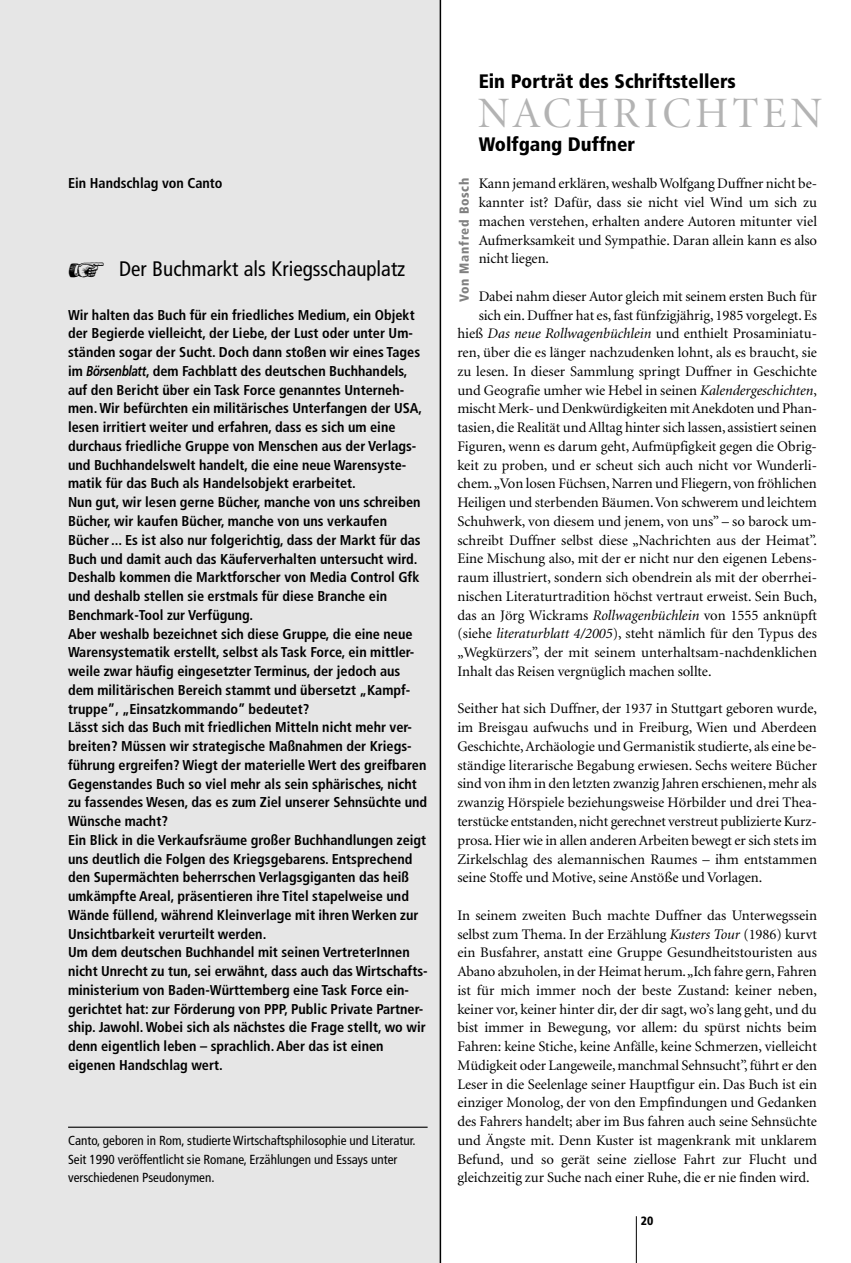
<style>
.page{position:relative;width:851px;height:1263px;background:#fff}
.page>*{position:absolute;margin:0;border:0;box-sizing:border-box;transform-origin:0 0}
.t1{font:43.35px "Minion Display";letter-spacing:.095em;color:#b3b3b3}
.t2{font:condensed 21px "Frutiger";color:#000}
.t3{font:900 condensed 19.5px "Frutiger";color:#000}
.t4{font:14.7px/18.8px "Minion";letter-spacing:-.005em;color:#000;text-align:justify}
.t5{font:700 condensed 14.25px/18.8px "Frutiger";color:#000}
.t6{font:condensed 13.2px/18.8px "Frutiger";color:#000}
.t7{font:900 condensed 13.2px "Frutiger";letter-spacing:.05em;color:#808080}
.t8{font:900 condensed 12px "Frutiger";color:#000}
.s1{font-family:"Salmiak Catchwords";font-stretch:normal;font-size:18px}
.s2{font-family:"Frutiger BQ";font-style:italic;font-stretch:normal}
.s3{font-style:italic}
</style>
<div class="page">
<hr style="left:636px;top:1216px;width:1px;height:47px;background:#000">
<div style="left:0;top:0;width:440px;height:1263px;background:#e6e6e6"></div>
<hr style="left:68px;top:1127px;width:359px;height:1px;background:#000">
<hr style="left:439px;top:0;width:2px;height:1263px;background:#000">
<p class="t5" style="left:68px;top:175px;width:156px">Ein Handschlag von Canto</p>
<h2 class="t2" style="left:68px;top:260px;width:338px"><span class="s1">&gt;</span> Der Buchmarkt als Kriegsschauplatz</h2>
<p class="t5" style="left:68px;top:306px;width:361px">Wir halten das Buch für ein friedliches Medium, ein Objekt der Begierde vielleicht, der Liebe, der Lust oder unter Um&shy;ständen sogar der Sucht. Doch dann stoßen wir eines Tages im <span class="s2">Börsenblatt</span>, dem Fachblatt des deutschen Buchhandels, auf den Bericht über ein Task Force genanntes Unterneh&shy;men. Wir befürchten ein militärisches Unterfangen der USA, lesen irritiert weiter und erfahren, dass es sich um eine durchaus friedliche Gruppe von Menschen aus der Verlags&shy;und Buchhandelswelt handelt, die eine neue Warensyste&shy;matik für das Buch als Handelsobjekt erarbeitet.<br>Nun gut, wir lesen gerne Bücher, manche von uns schreiben Bücher, wir kaufen Bücher, manche von uns verkaufen Bücher ... Es ist also nur folgerichtig, dass der Markt für das Buch und damit auch das Käuferverhalten untersucht wird.<br>Deshalb kommen die Marktforscher von Media Control Gfk und deshalb stellen sie erstmals für diese Branche ein Benchmark-Tool zur Verfügung.<br>Aber weshalb bezeichnet sich diese Gruppe, die eine neue Warensystematik erstellt, selbst als Task Force, ein mittler&shy;weile zwar häufig eingesetzter Terminus, der jedoch aus dem militärischen Bereich stammt und übersetzt „Kampf&shy;truppe”, „Einsatzkommando” bedeutet?<br>Lässt sich das Buch mit friedlichen Mitteln nicht mehr ver&shy;breiten? Müssen wir strategische Maßnahmen der Kriegs&shy;führung ergreifen? Wiegt der materielle Wert des greifbaren Gegenstandes Buch so viel mehr als sein sphärisches, nicht zu fassendes Wesen, das es zum Ziel unserer Sehnsüchte und Wünsche macht?<br>Ein Blick in die Verkaufsräume großer Buchhandlungen zeigt uns deutlich die Folgen des Kriegsgebarens. Entsprechend den Supermächten beherrschen Verlagsgiganten das heiß umkämpfte Areal, präsentieren ihre Titel stapelweise und Wände füllend, während Kleinverlage mit ihren Werken zur Unsichtbarkeit verurteilt werden.<br>Um dem deutschen Buchhandel mit seinen VertreterInnen nicht Unrecht zu tun, sei erwähnt, dass auch das Wirtschafts&shy;ministerium von Baden-Württemberg eine Task Force ein&shy;gerichtet hat: zur Förderung von PPP, Public Private Partner&shy;ship. Jawohl. Wobei sich als nächstes die Frage stellt, wo wir denn eigentlich leben – sprachlich. Aber das ist einen eigenen Handschlag wert.</p>
<p class="t6" style="left:68px;top:1132px;width:349px">Canto, geboren in Rom, studierte Wirtschaftsphilosophie und Literatur.<br>Seit 1990 veröffentlicht sie Romane, Erzählungen und Essays unter verschiedenen Pseudonymen.</p>
<h3 class="t3" style="left:478px;top:73px;width:258px">Ein Porträt des Schriftstellers</h3>
<h1 class="t1" style="left:477px;top:96px;width:346px">NACHRICHTEN</h1>
<h3 class="t3" style="left:478px;top:136px;width:158px">Wolfgang Duffner</h3>
<p class="t4" style="left:478px;top:175px;width:340px">Kann jemand erklären, weshalb Wolfgang Duffner nicht be&shy;kannter ist? Dafür, dass sie nicht viel Wind um sich zu machen verstehen, erhalten andere Autoren mitunter viel Aufmerksamkeit und Sympathie. Daran allein kann es also nicht liegen.</p>
<p class="t4" style="left:478px;top:288px;width:339px">Dabei nahm dieser Autor gleich mit seinem ersten Buch für</p>
<p class="t4" style="left:478px;top:307px;width:340px">sich ein. Duffner hat es, fast fünfzigjährig, 1985 vorgelegt. Es</p>
<p class="t4" style="left:457px;top:325px;width:361px">hieß <span class="s3">Das neue Rollwagenbüchlein</span> und enthielt Prosaminiatu-</p>
<p class="t4" style="left:457px;top:344px;width:361px">ren, über die es länger nachzudenken lohnt, als es braucht, sie</p>
<p class="t4" style="left:457px;top:363px;width:361px">zu lesen. In dieser Sammlung springt Duffner in Geschichte</p>
<p class="t4" style="left:457px;top:382px;width:361px">und Geografie umher wie Hebel in seinen <span class="s3">Kalendergeschichten</span>,</p>
<p class="t4" style="left:457px;top:400px;width:361px">mischt Merk- und Denkwürdigkeiten mit Anekdoten und Phan-</p>
<p class="t4" style="left:457px;top:419px;width:361px">tasien, die Realität und Alltag hinter sich lassen, assistiert seinen</p>
<p class="t4" style="left:457px;top:438px;width:361px">Figuren, wenn es darum geht, Aufmüpfigkeit gegen die Obrig-</p>
<p class="t4" style="left:457px;top:457px;width:361px">keit zu proben, und er scheut sich auch nicht vor Wunderli-</p>
<p class="t4" style="left:457px;top:475px;width:361px">chem.„Von losen Füchsen, Narren und Fliegern, von fröhlichen</p>
<p class="t4" style="left:457px;top:494px;width:361px">Heiligen und sterbenden Bäumen.Von schwerem und leichtem</p>
<p class="t4" style="left:457px;top:513px;width:361px">Schuhwerk, von diesem und jenem, von uns” – so barock um-</p>
<p class="t4" style="left:457px;top:532px;width:361px">schreibt Duffner selbst diese „Nachrichten aus der Heimat”.</p>
<p class="t4" style="left:457px;top:550px;width:361px">Eine Mischung also, mit der er nicht nur den eigenen Lebens-</p>
<p class="t4" style="left:457px;top:569px;width:361px">raum illustriert, sondern sich obendrein als mit der oberrhei-</p>
<p class="t4" style="left:457px;top:588px;width:361px">nischen Literaturtradition höchst vertraut erweist. Sein Buch,</p>
<p class="t4" style="left:457px;top:607px;width:361px">das an Jörg Wickrams <span class="s3">Rollwagenbüchlein</span> von 1555 anknüpft</p>
<p class="t4" style="left:457px;top:625px;width:361px">(siehe <span class="s3">literaturblatt 4/2005</span>), steht nämlich für den Typus des</p>
<p class="t4" style="left:457px;top:644px;width:361px">„Wegkürzers”, der mit seinem unterhaltsam-nachdenklichen</p>
<p class="t4" style="left:457px;top:663px;width:255px">Inhalt das Reisen vergnüglich machen sollte.</p>
<p class="t4" style="left:457px;top:700px;width:361px">Seither hat sich Duffner, der 1937 in Stuttgart geboren wurde, im Breisgau aufwuchs und in Freiburg, Wien und Aberdeen Geschichte, Archäologie und Germanistik studierte, als eine be&shy;ständige literarische Begabung erwiesen. Sechs weitere Bücher sind von ihm in den letzten zwanzig Jahren erschienen, mehr als zwanzig Hörspiele beziehungsweise Hörbilder und drei Thea&shy;terstücke entstanden, nicht gerechnet verstreut publizierte Kurz&shy;prosa.Hier wie in allen anderen Arbeiten bewegt er sich stets im Zirkelschlag des alemannischen Raumes – ihm entstammen seine Stoffe und Motive, seine Anstöße und Vorlagen.</p>
<p class="t4" style="left:457px;top:907px;width:361px">In seinem zweiten Buch machte Duffner das Unterwegssein selbst zum Thema. In der Erzählung <span class="s3">Kusters Tour</span> (1986) kurvt ein Busfahrer, anstatt eine Gruppe Gesundheitstouristen aus Abano abzuholen, in der Heimat herum.„Ich fahre gern, Fahren ist für mich immer noch der beste Zustand: keiner neben, keiner vor, keiner hinter dir, der dir sagt, wo’s lang geht, und du bist immer in Bewegung, vor allem: du spürst nichts beim Fahren: keine Stiche, keine Anfälle, keine Schmerzen, vielleicht Müdigkeit oder Langeweile, manchmal Sehnsucht”, führt er den Leser in die Seelenlage seiner Hauptfigur ein. Das Buch ist ein einziger Monolog, der von den Empfindungen und Gedanken des Fahrers handelt; aber im Bus fahren auch seine Sehnsüchte und Ängste mit. Denn Kuster ist magenkrank mit unklarem Befund, und so gerät seine ziellose Fahrt zur Flucht und gleichzeitig zur Suche nach einer Ruhe, die er nie finden wird.</p>
<p class="t7" style="left:459px;top:302px;width:126px;rotate:-90deg">Von Manfred Bosch</p>
<p class="t8" style="left:640px;top:1216px;width:14px">20</p>
</div>
